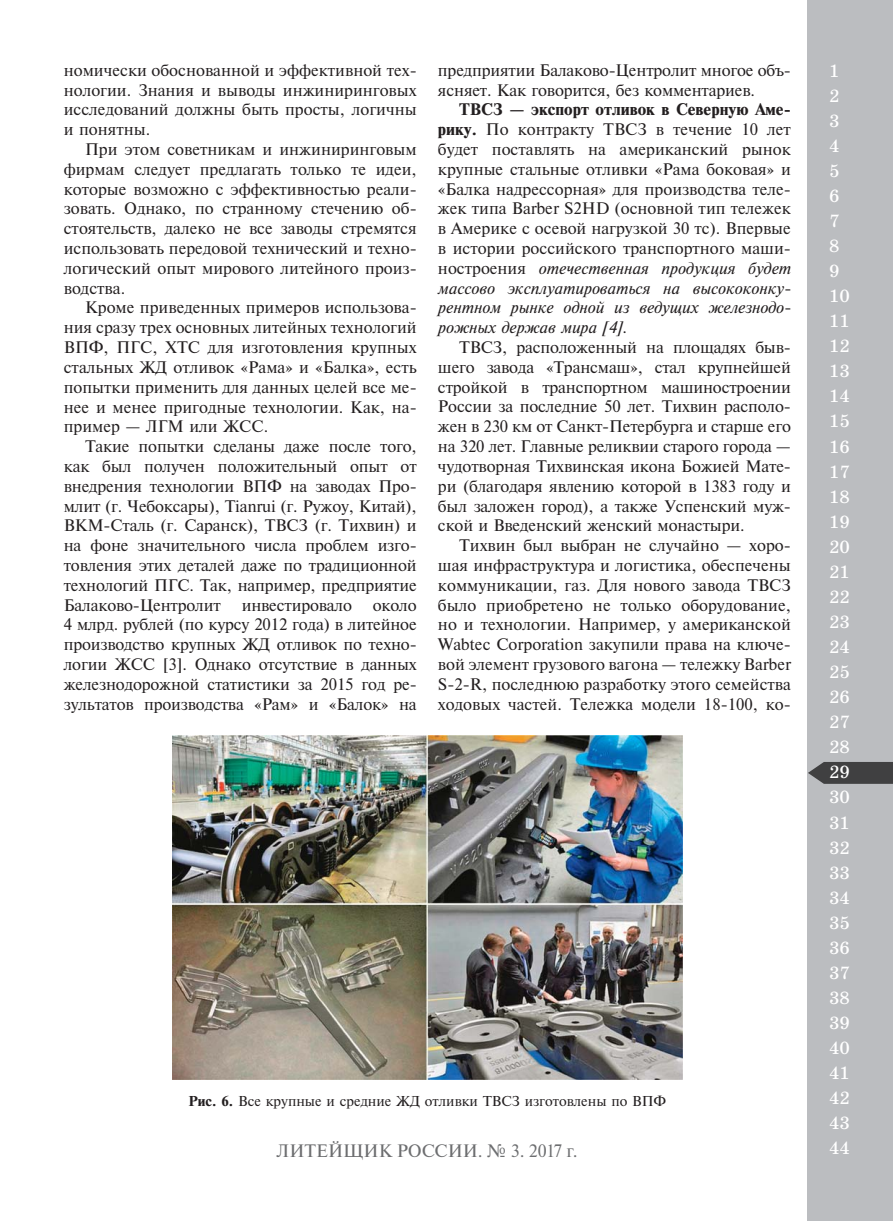
<style>
.page{position:relative;width:893px;height:1221px;background:#fff}
.page>*{position:absolute;margin:0;border:0;box-sizing:border-box;transform-origin:0 0}
.t1{font:18px/25px "School";color:#fff}
.t2{font:18px "Newton";color:#6d6e70}
.t3{font:15.75px/19.8px "Times ET";color:#231f20;text-align:justify}
.t4{font:13.5px "Times ET";color:#231f20}
.s1{font-weight:700}
.s2{font-style:italic}
</style>
<div class="page">
<div style="left:808px;top:0;width:85px;height:1220px;background:#bbbdc0"></div>
<svg style="left:808px;top:762px;width:85px;height:21px;background:#4a4b4c"></svg>
<img style="left:172px;top:735px;width:510px;height:343px">
<p class="t3" style="left:64px;top:61px;width:354px">номически обоснованной и эффективной тех&shy;нологии. Знания и выводы инжиниринговых исследований должны быть просты, логичны и понятны.</p>
<p class="t3" style="left:64px;top:141px;width:354px;text-indent:21px">При этом советникам и инжиниринговым фирмам следует предлагать только те идеи, которые возможно с эффективностью реали&shy;зовать. Однако, по странному стечению об&shy;стоятельств, далеко не все заводы стремятся использовать передовой технический и техно&shy;логический опыт мирового литейного произ&shy;водства.</p>
<p class="t3" style="left:64px;top:299px;width:354px;text-indent:21px">Кроме приведенных примеров использова&shy;ния сразу трех основных литейных технологий ВПФ, ПГС, ХТС для изготовления крупных стальных ЖД отливок «Рама» и «Балка», есть попытки применить для данных целей все ме&shy;нее и менее пригодные технологии. Как, на&shy;пример — ЛГМ или ЖСС.</p>
<p class="t3" style="left:64px;top:438px;width:354px;text-indent:21px">Такие попытки сделаны даже после того, как был получен положительный опыт от внедрения технологии ВПФ на заводах Про&shy;млит (г. Чебоксары), Tianrui (г. Ружоу, Китай), ВКМ-Сталь (г. Саранск), ТВСЗ (г. Тихвин) и на фоне значительного числа проблем изго&shy;товления этих деталей даже по традиционной технологий ПГС. Так, например, предприятие Балаково-Центролит</p>
<p class="t3" style="left:242px;top:596px;width:112px">инвестировало</p>
<p class="t3" style="left:64px;top:596px;width:354px;text-indent:309px">около 4 млрд. рублей (по курсу 2012 года) в литейное производство крупных ЖД отливок по техно&shy;логии ЖСС [3]. Однако отсутствие в данных железнодорожной статистики за 2015 год ре&shy;зультатов производства «Рам» и «Балок» на</p>
<p class="t3" style="left:438px;top:61px;width:354px">предприятии Балаково-Центролит многое объ&shy;ясняет. Как говорится, без комментариев.</p>
<p class="t3" style="left:438px;top:101px;width:354px;text-indent:21px"><span class="s1">ТВСЗ — экспорт отливок в Северную Аме&shy;рику.</span> По контракту ТВСЗ в течение 10 лет будет поставлять на американский рынок крупные стальные отливки «Рама боковая» и «Балка надрессорная» для производства теле&shy;жек типа Barber S2HD (основной тип тележек в Америке с осевой нагрузкой 30 тс). Впервые в истории российского транспортного маши&shy;ностроения <span class="s2">отечественная продукция будет массово эксплуатироваться на высококонку&shy;рентном рынке одной из ведущих железнодо&shy;рожных держав мира [4]</span>.</p>
<p class="t3" style="left:438px;top:339px;width:354px;text-indent:21px">ТВСЗ, расположенный на площадях быв&shy;шего завода «Трансмаш», стал крупнейшей стройкой в транспортном машиностроении России за последние 50 лет. Тихвин располо&shy;жен в 230 км от Санкт-Петербурга и старше его на 320 лет. Главные реликвии старого города — чудотворная Тихвинская икона Божией Мате&shy;ри (благодаря явлению которой в 1383 году и был заложен город), а также Успенский муж&shy;ской и Введенский женский монастыри.</p>
<p class="t3" style="left:438px;top:537px;width:354px;text-indent:21px">Тихвин был выбран не случайно — хоро&shy;шая инфраструктура и логистика, обеспечены коммуникации, газ. Для нового завода ТВСЗ было приобретено не только оборудование, но и технологии. Например, у американской Wabtec Corporation закупили права на ключе&shy;вой элемент грузового вагона — тележку Barber S-2-R, последнюю разработку этого семейства ходовых частей. Тележка модели 18-100, ко-</p>
<p class="t4" style="left:188px;top:1095px;width:479px"><span class="s1">Рис. 6.</span> Все крупные и средние ЖД отливки ТВСЗ изготовлены по ВПФ</p>
<p class="t1" style="left:829px;top:60px;width:22px">1<br>2<br>3<br>4<br>5<br>6<br>7<br>8<br>9<br>10<br>11<br>12<br>13<br>14<br>15<br>16<br>17<br>18<br>19<br>20<br>21<br>22<br>23<br>24<br>25<br>26<br>27<br>28</p>
<p class="t1" style="left:829px;top:786px;width:22px;text-align:justify">30<br>31<br>32<br>33<br>34<br>35<br>36<br>37<br>38<br>39<br>40<br>41<br>42<br>43</p>
<p class="t1" style="left:829px;top:761px;width:22px">29</p>
<p class="t2" style="left:277px;top:1144px;width:302px">ЛИТЕЙЩИК РОССИИ. № 3. 2017 г.</p>
<p class="t1" style="left:829px;top:1137px;width:22px">44</p>
</div>
